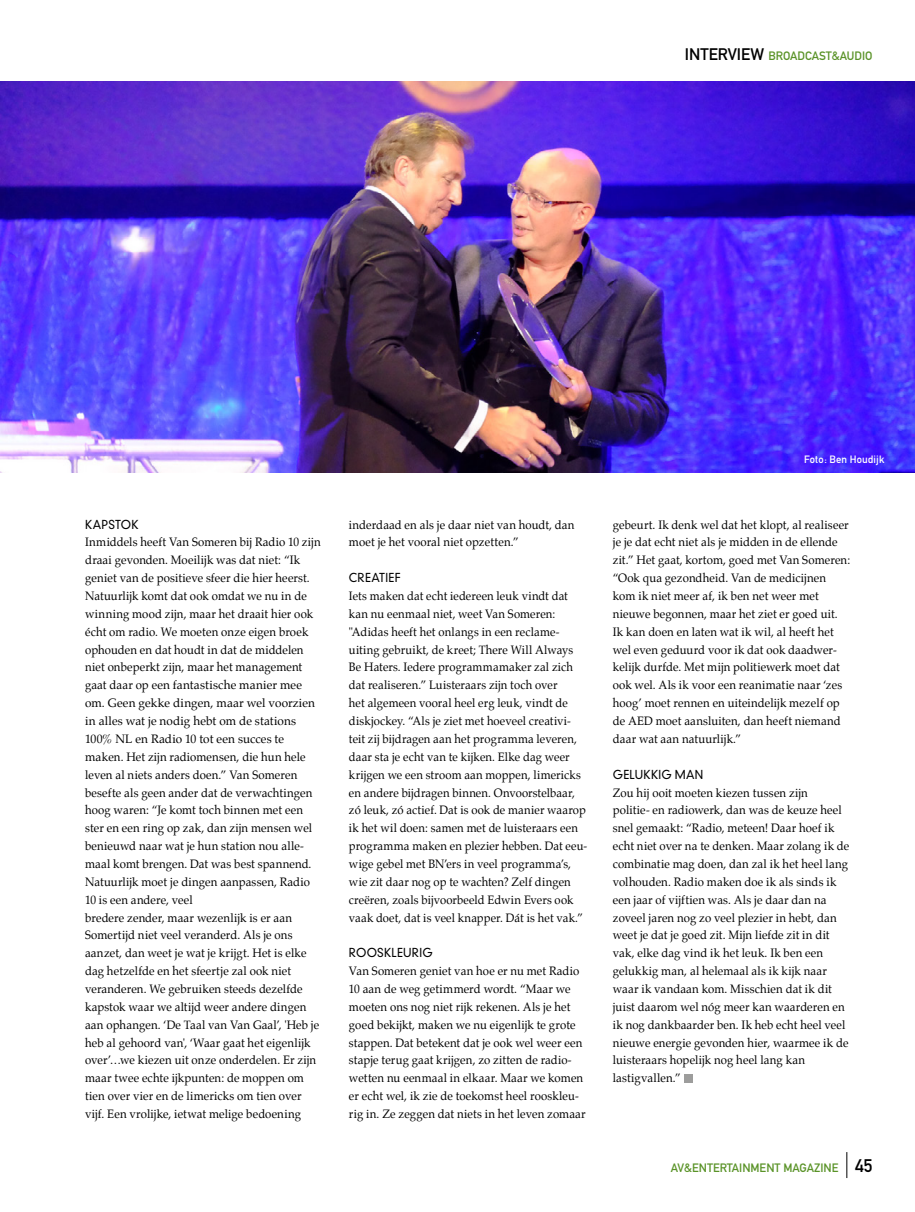
<style>
.page{position:relative;width:915px;height:1212px;background:#fff}
.page>*{position:absolute;margin:0;border:0;box-sizing:border-box;transform-origin:0 0}
.t1{font:12px/17.9px "Palatino";letter-spacing:.01em;color:#000;scale:.95 1}
.t2{font:12px/17.9px "Palatino";letter-spacing:.01em;color:#000;scale:.94 1}
.t3{font:12px "DIN Mittelschrift";color:#5a9328}
.t4{font:300 12px "DIN Neuzeit Grotesk";letter-spacing:.02em;color:#000;scale:.95 1}
.t5{font:10.5px "DIN Mittelschrift";letter-spacing:.015em;color:#fff}
.s1{font-size:16.5px;color:#000}
.s2{font-size:18px;color:#000}
</style>
<div class="page">
<div style="left:683px;top:1074px;width:9px;height:8px;background:#9d9d9c"></div>
<img style="left:0;top:81px;width:914px;height:392px">
<svg style="left:846px;top:1152px;width:1px;height:26px"></svg>
<p class="t3" style="left:684px;top:49px;width:189px"><span class="s1">INTERVIEW</span> BROADCAST&amp;AUDIO</p>
<p class="t4" style="left:85px;top:517px;width:58px">KAPSTOK</p>
<p class="t1" style="left:85px;top:533px;width:249px">Inmiddels heeft Van Someren bij Radio 10 zijn draai gevonden. Moeilijk was dat niet: “Ik geniet van de positieve sfeer die hier heerst.<br>Natuurlijk komt dat ook omdat we nu in de winning mood zijn, maar het draait hier ook écht om radio. We moeten onze eigen broek ophouden en dat houdt in dat de middelen niet onbeperkt zijn, maar het management gaat daar op een fantastische manier mee om. Geen gekke dingen, maar wel voorzien in alles wat je nodig hebt om de stations 100% NL en Radio 10 tot een succes te maken. Het zijn radiomensen, die hun hele leven al niets anders doen.” Van Someren besefte als geen ander dat de verwachtingen hoog waren: “Je komt toch binnen met een ster en een ring op zak, dan zijn mensen wel benieuwd naar wat je hun station nou alle&shy;maal komt brengen. Dat was best spannend.<br>Natuurlijk moet je dingen aanpassen, Radio 10 is een andere, veel<br>bredere zender, maar wezenlijk is er aan Somertijd niet veel veranderd. Als je ons aanzet, dan weet je wat je krijgt. Het is elke dag hetzelfde en het sfeertje zal ook niet veranderen. We gebruiken steeds dezelfde kapstok waar we altijd weer andere dingen aan ophangen. ‘De Taal van Van Gaal’, 'Heb je heb al gehoord van', ‘Waar gaat het eigenlijk over’…we kiezen uit onze onderdelen. Er zijn maar twee echte ijkpunten: de moppen om tien over vier en de limericks om tien over vijf. Een vrolijke, ietwat melige bedoening</p>
<p class="t1" style="left:349px;top:515px;width:239px">inderdaad en als je daar niet van houdt, dan moet je het vooral niet opzetten.”</p>
<p class="t4" style="left:349px;top:570px;width:56px">CREATIEF</p>
<p class="t2" style="left:349px;top:587px;width:255px">Iets maken dat echt iedereen leuk vindt dat kan nu eenmaal niet, weet Van Someren: "Adidas heeft het onlangs in een reclame&shy;uiting gebruikt, de kreet; There Will Always Be Haters. Iedere programmamaker zal zich dat realiseren.” Luisteraars zijn toch over<br>het algemeen vooral heel erg leuk, vindt de diskjockey. “Als je ziet met hoeveel creativi&shy;teit zij bijdragen aan het programma leveren, daar sta je echt van te kijken. Elke dag weer krijgen we een stroom aan moppen, limericks en andere bijdragen binnen. Onvoorstelbaar, zó leuk, zó actief. Dat is ook de manier waarop ik het wil doen: samen met de luisteraars een programma maken en plezier hebben. Dat eeu&shy;wige gebel met BN’ers in veel programma’s, wie zit daar nog op te wachten? Zelf dingen creëren, zoals bijvoorbeeld Edwin Evers ook vaak doet, dat is veel knapper. Dát is het vak.”</p>
<p class="t4" style="left:349px;top:946px;width:90px">ROOSKLEURIG</p>
<p class="t1" style="left:349px;top:962px;width:251px">Van Someren geniet van hoe er nu met Radio 10 aan de weg getimmerd wordt. “Maar we moeten ons nog niet rijk rekenen. Als je het goed bekijkt, maken we nu eigenlijk te grote stappen. Dat betekent dat je ook wel weer een stapje terug gaat krijgen, zo zitten de radio&shy;wetten nu eenmaal in elkaar. Maar we komen er echt wel, ik zie de toekomst heel rooskleu&shy;rig in. Ze zeggen dat niets in het leven zomaar</p>
<p class="t5" style="left:803px;top:453px;width:82px">Foto: Ben Houdijk</p>
<p class="t1" style="left:612px;top:515px;width:251px">gebeurt. Ik denk wel dat het klopt, al realiseer je je dat echt niet als je midden in de ellende zit.” Het gaat, kortom, goed met Van Someren: “Ook qua gezondheid. Van de medicijnen kom ik niet meer af, ik ben net weer met nieuwe begonnen, maar het ziet er goed uit.<br>Ik kan doen en laten wat ik wil, al heeft het wel even geduurd voor ik dat ook daadwer&shy;kelijk durfde. Met mijn politiewerk moet dat ook wel. Als ik voor een reanimatie naar ‘zes hoog’ moet rennen en uiteindelijk mezelf op de AED moet aansluiten, dan heeft niemand daar wat aan natuurlijk.”</p>
<p class="t4" style="left:612px;top:767px;width:96px">GELUKKIG MAN</p>
<p class="t1" style="left:612px;top:783px;width:250px">Zou hij ooit moeten kiezen tussen zijn<br>politie- en radiowerk, dan was de keuze heel snel gemaakt: “Radio, meteen! Daar hoef ik echt niet over na te denken. Maar zolang ik de combinatie mag doen, dan zal ik het heel lang volhouden. Radio maken doe ik als sinds ik een jaar of vijftien was. Als je daar dan na zoveel jaren nog zo veel plezier in hebt, dan weet je dat je goed zit. Mijn liefde zit in dit vak, elke dag vind ik het leuk. Ik ben een gelukkig man, al helemaal als ik kijk naar waar ik vandaan kom. Misschien dat ik dit juist daarom wel nóg meer kan waarderen en ik nog dankbaarder ben. Ik heb echt heel veel nieuwe energie gevonden hier, waarmee ik de luisteraars hopelijk nog heel lang kan lastigvallen.”</p>
<p class="t3" style="left:670px;top:1161px;width:203px">AV&amp;ENTERTAINMENT MAGAZINE <span class="s2">45</span></p>
</div>
